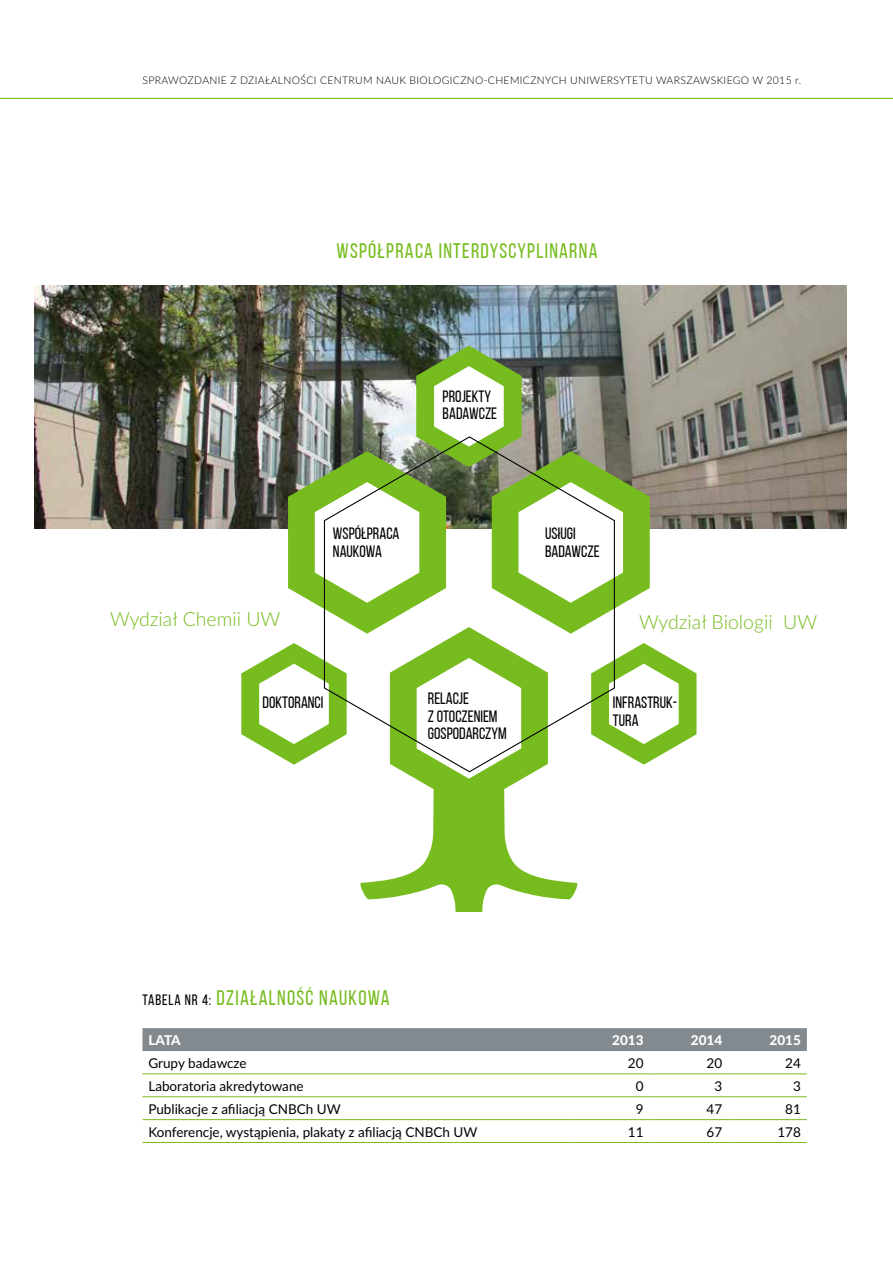
<style>
.page{position:relative;width:893px;height:1263px;background:#fff}
.page>*{position:absolute;margin:0;border:0;box-sizing:border-box;transform-origin:0 0}
.t1{font:21px "Bebas Neue";letter-spacing:.06em;color:#77bc1f}
.t2{font:300 19.5px "Lato";color:#77bc1f}
.t3{font:16.5px/17.5px "Bebas Neue";color:#000}
.t4{font:13.5px "Lato";color:#000}
.t5{font:800 13.5px "Lato";color:#fff}
.t6{font:300 10.5px "Lato";letter-spacing:.03em;color:#000}
.s1{font-size:15px;color:#000}
</style>
<div class="page">
<img style="left:34px;top:286px;width:812px;height:242px">
<div style="left:142px;top:1028px;width:665px;height:23px;background:#838a8f"></div>
<hr style="left:142px;top:1073px;width:429px;height:1px;background:#77bc1f">
<hr style="left:571px;top:1073px;width:78px;height:1px;background:#77bc1f">
<hr style="left:649px;top:1073px;width:79px;height:1px;background:#77bc1f">
<hr style="left:728px;top:1073px;width:79px;height:1px;background:#77bc1f">
<hr style="left:142px;top:1096px;width:429px;height:1px;background:#77bc1f">
<hr style="left:571px;top:1096px;width:78px;height:1px;background:#77bc1f">
<hr style="left:649px;top:1096px;width:79px;height:1px;background:#77bc1f">
<hr style="left:728px;top:1096px;width:79px;height:1px;background:#77bc1f">
<hr style="left:142px;top:1119px;width:429px;height:1px;background:#77bc1f">
<hr style="left:571px;top:1119px;width:78px;height:1px;background:#77bc1f">
<hr style="left:649px;top:1119px;width:79px;height:1px;background:#77bc1f">
<hr style="left:728px;top:1119px;width:79px;height:1px;background:#77bc1f">
<hr style="left:142px;top:1142px;width:429px;height:1px;background:#77bc1f">
<hr style="left:571px;top:1142px;width:78px;height:1px;background:#77bc1f">
<hr style="left:649px;top:1142px;width:79px;height:1px;background:#77bc1f">
<hr style="left:728px;top:1142px;width:79px;height:1px;background:#77bc1f">
<svg style="left:241px;top:345px;width:455px;height:567px"></svg>
<svg style="left:323px;top:436px;width:292px;height:337px"></svg>
<hr style="left:0;top:98px;width:893px;height:1px;background:#77bc1f">
<p class="t6" style="left:142px;top:73px;width:660px">SPRAWOZDANIE Z DZIAŁALNOŚCI CENTRUM NAUK BIOLOGICZNO-CHEMICZNYCH UNIWERSYTETU WARSZAWSKIEGO W 2015 r.</p>
<h1 class="t1" style="left:337px;top:239px;width:263px">WSPÓŁPRACA INTERDYSCYPLINARNA</h1>
<p class="t3" style="left:443px;top:387px;width:56px">PROJEKTY<br>BADAWCZE</p>
<p class="t3" style="left:333px;top:525px;width:68px">WSPÓŁPRACA<br>NAUKOWA</p>
<p class="t3" style="left:545px;top:525px;width:56px">USŁUGI<br>BADAWCZE</p>
<h2 class="t2" style="left:110px;top:605px;width:172px">Wydział Chemii UW</h2>
<h2 class="t2" style="left:639px;top:608px;width:180px">Wydział Biologii UW</h2>
<p class="t3" style="left:428px;top:690px;width:80px">RELACJE<br>Z OTOCZENIEM<br>GOSPODARCZYM</p>
<p class="t3" style="left:263px;top:693px;width:62px">DOKTORANCI</p>
<p class="t3" style="left:613px;top:693px;width:66px">INFRASTRUK-<br>TURA</p>
<h1 class="t1" style="left:142px;top:986px;width:249px"><span class="s1">TABELA NR 4:</span> DZIAŁALNOŚĆ NAUKOWA</h1>
<p class="t5" style="left:148px;top:1030px;width:34px">LATA</p>
<p class="t5" style="left:612px;top:1030px;width:33px">2013</p>
<p class="t5" style="left:691px;top:1030px;width:33px">2014</p>
<p class="t5" style="left:769px;top:1030px;width:33px">2015</p>
<p class="t4" style="left:148px;top:1053px;width:100px">Grupy badawcze</p>
<p class="t4" style="left:628px;top:1053px;width:17px">20</p>
<p class="t4" style="left:706px;top:1053px;width:17px">20</p>
<p class="t4" style="left:785px;top:1053px;width:17px">24</p>
<p class="t4" style="left:148px;top:1076px;width:157px">Laboratoria akredytowane</p>
<p class="t4" style="left:636px;top:1076px;width:9px">0</p>
<p class="t4" style="left:714px;top:1076px;width:9px">3</p>
<p class="t4" style="left:793px;top:1076px;width:9px">3</p>
<p class="t4" style="left:148px;top:1099px;width:194px">Publikacje z afiliacją CNBCh UW</p>
<p class="t4" style="left:636px;top:1099px;width:9px">9</p>
<p class="t4" style="left:706px;top:1099px;width:17px">47</p>
<p class="t4" style="left:785px;top:1099px;width:17px">81</p>
<p class="t4" style="left:148px;top:1122px;width:330px">Konferencje, wystąpienia, plakaty z afiliacją CNBCh UW</p>
<p class="t4" style="left:628px;top:1122px;width:17px">11</p>
<p class="t4" style="left:706px;top:1122px;width:17px">67</p>
<p class="t4" style="left:777px;top:1122px;width:25px">178</p>
</div>
